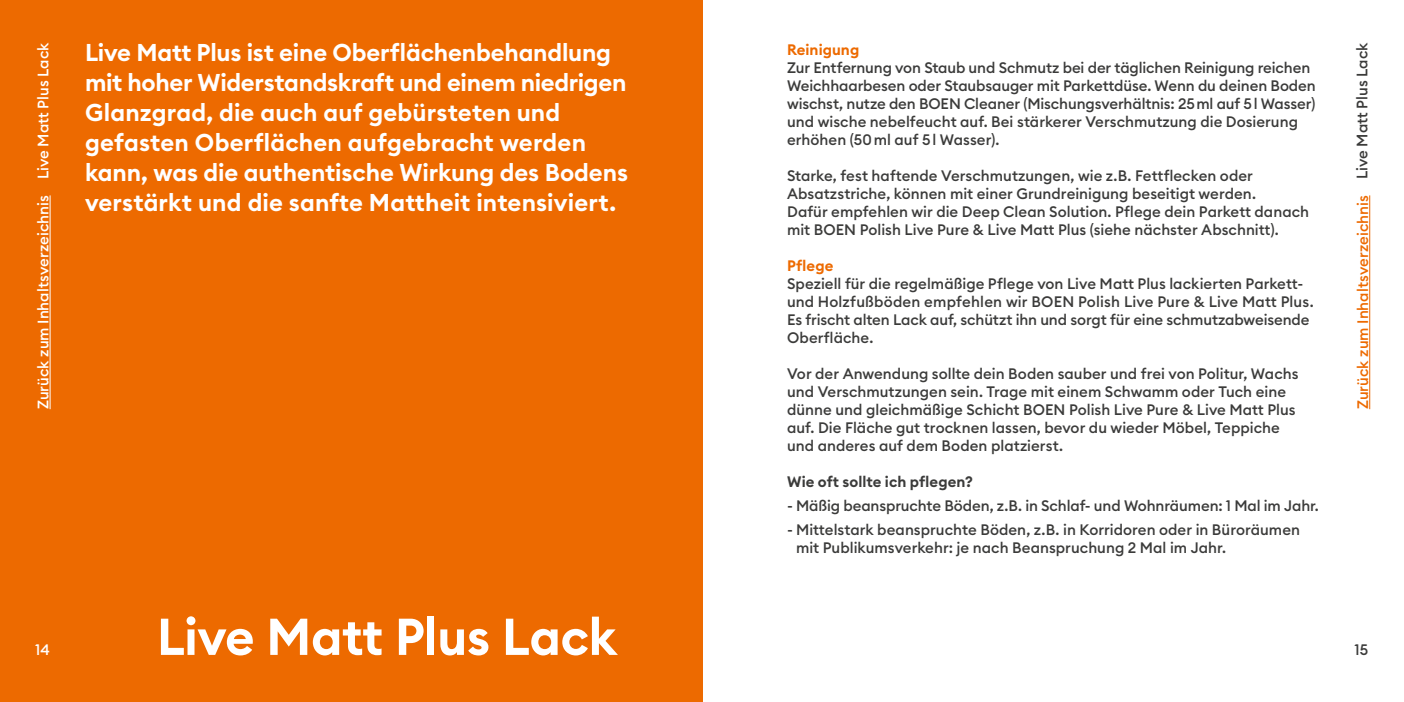
<style>
.page{position:relative;width:1404px;height:702px;background:#fff}
.page>*{position:absolute;margin:0;border:0;box-sizing:border-box;transform-origin:0 0}
.t1{font:600 51px "BOEN Euclid";letter-spacing:-.01em;color:#fff}
.t2{font:600 24px/30px "BOEN Euclid";color:#fff}
.t3{font:500 15px/18px "BOEN Euclid";color:#3b3b3a}
.t4{font:500 15px "BOEN Euclid";color:#fff}
.t5{font:500 15px "BOEN Euclid";color:#ed6a00}
.t6{font:600 15px "BOEN Euclid";letter-spacing:.005em;color:#3b3b3a}
.t7{font:600 15px "BOEN Euclid";letter-spacing:.005em;color:#ed6a00}
</style>
<div class="page">
<div style="left:0;top:0;width:702px;height:702px;background:#ed6a00"></div>
<hr style="left:1369px;top:195px;width:1px;height:214px;background:#ed6a00">
<hr style="left:50px;top:195px;width:1px;height:214px;background:#fff">
<p class="t4" style="left:34px;top:179px;width:138px;rotate:-90deg">Live Matt Plus Lack</p>
<p class="t3" style="left:1352px;top:179px;width:138px;rotate:-90deg">Live Matt Plus Lack</p>
<p class="t2" style="left:85px;top:37px;width:544px">Live Matt Plus ist eine Oberflächenbehandlung mit hoher Widerstandskraft und einem niedrigen Glanzgrad, die auch auf gebürsteten und gefasten Oberflächen aufgebracht werden kann, was die authentische Wirkung des Bodens verstärkt und die sanfte Mattheit intensiviert.</p>
<p class="t7" style="left:787px;top:40px;width:74px">Reinigung</p>
<p class="t3" style="left:787px;top:58px;width:530px">Zur Entfernung von Staub und Schmutz bei der täglichen Reinigung reichen Weichhaarbesen oder Staubsauger mit Parkettdüse. Wenn du deinen Boden wischst, nutze den BOEN Cleaner (Mischungsverhältnis: 25 ml auf 5 l Wasser) und wische nebelfeucht auf. Bei stärkerer Verschmutzung die Dosierung erhöhen (50 ml auf 5 l Wasser).</p>
<p class="t3" style="left:787px;top:166px;width:523px">Starke, fest haftende Verschmutzungen, wie z.B. Fettflecken oder Absatzstriche, können mit einer Grundreinigung beseitigt werden.<br>Dafür empfehlen wir die Deep Clean Solution. Pflege dein Parkett danach mit BOEN Polish Live Pure &amp; Live Matt Plus (siehe nächster Abschnitt).</p>
<p class="t7" style="left:787px;top:256px;width:48px">Pflege</p>
<p class="t3" style="left:787px;top:274px;width:528px">Speziell für die regelmäßige Pflege von Live Matt Plus lackierten Parkett&shy;und Holzfußböden empfehlen wir BOEN Polish Live Pure &amp; Live Matt Plus.<br>Es frischt alten Lack auf, schützt ihn und sorgt für eine schmutzabweisende Oberfläche.</p>
<p class="t3" style="left:787px;top:364px;width:513px">Vor der Anwendung sollte dein Boden sauber und frei von Politur, Wachs und Verschmutzungen sein. Trage mit einem Schwamm oder Tuch eine dünne und gleichmäßige Schicht BOEN Polish Live Pure &amp; Live Matt Plus auf. Die Fläche gut trocknen lassen, bevor du wieder Möbel, Teppiche und anderes auf dem Boden platzierst.</p>
<p class="t6" style="left:787px;top:472px;width:187px">Wie oft sollte ich pflegen?</p>
<p class="t3" style="left:787px;top:496px;width:533px">- Mäßig beanspruchte Böden, z.B. in Schlaf- und Wohnräumen: 1 Mal im Jahr.</p>
<p class="t3" style="left:796px;top:520px;width:505px;text-indent:-9px">- Mittelstark beanspruchte Böden, z.B. in Korridoren oder in Büroräumen mit Publikumsverkehr: je nach Beanspruchung 2 Mal im Jahr.</p>
<p class="t4" style="left:34px;top:409px;width:215px;rotate:-90deg">Zurück zum Inhaltsverzeichnis</p>
<p class="t5" style="left:1352px;top:409px;width:215px;rotate:-90deg">Zurück zum Inhaltsverzeichnis</p>
<p class="t4" style="left:35px;top:640px;width:16px">14</p>
<h1 class="t1" style="left:157px;top:604px;width:461px">Live Matt Plus Lack</h1>
<p class="t3" style="left:1354px;top:640px;width:15px">15</p>
</div>
